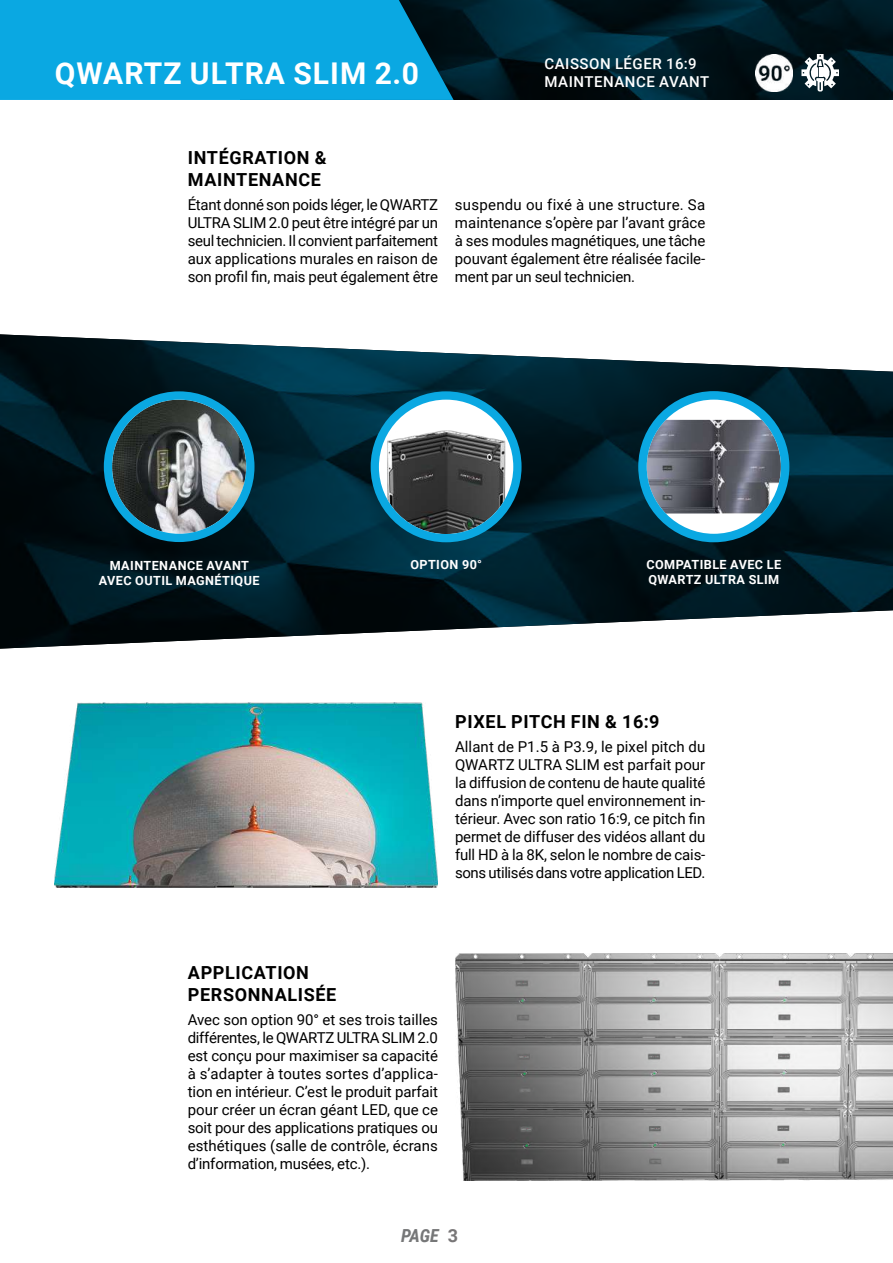
<style>
.page{position:relative;width:893px;height:1263px;background:#fff}
.page>*{position:absolute;margin:0;border:0;box-sizing:border-box;transform-origin:0 0}
.t1{font:700 30px "Roboto";letter-spacing:.035em;color:#fff}
.t2{font:700 18px/21.6px "Roboto";letter-spacing:.035em;color:#000}
.t3{font:italic 700 18px "Roboto Condensed";color:#767778}
.t4{font:15px/18px "Roboto";letter-spacing:-.01em;color:#000;text-align:justify}
.t5{font:500 15px/18px "Roboto";letter-spacing:.035em;color:#fff}
.t6{font:700 12.6px/15.1px "Roboto";letter-spacing:.035em;color:#fff;text-align:center}
.s1{font-family:"Roboto";font-style:normal;color:#787677}
</style>
<div class="page">
<img style="left:54px;top:702px;width:384px;height:186px">
<img style="left:0;top:334px;width:893px;height:315px">
<svg style="left:108px;top:395px;width:142px;height:143px"></svg>
<img style="left:112px;top:400px;width:134px;height:134px;border-radius:67px">
<div style="left:104px;top:391px;width:150px;height:151px;border:8px solid #0aa8e2;border-radius:50%"></div>
<svg style="left:375px;top:395px;width:142px;height:143px"></svg>
<img style="left:387px;top:430px;width:118px;height:104px">
<div style="left:371px;top:391px;width:151px;height:151px;border:8px solid #0aa8e2;border-radius:50%"></div>
<svg style="left:642px;top:395px;width:143px;height:143px"></svg>
<img style="left:647px;top:420px;width:134px;height:93px">
<div style="left:638px;top:391px;width:151px;height:151px;border:9px solid #0aa8e2;border-radius:50%"></div>
<img style="left:455px;top:953px;width:438px;height:227px">
<img style="left:454px;top:0;width:439px;height:100px">
<svg style="left:0;top:0;width:454px;height:100px;background:#099ed5"></svg>
<svg style="left:801px;top:54px;width:38px;height:37px"></svg>
<img style="left:755px;top:54px;width:37px;height:37px">
<h1 class="t1" style="left:55px;top:52px;width:365px">QWARTZ ULTRA SLIM 2.0</h1>
<p class="t5" style="left:544px;top:54px;width:166px">CAISSON LÉGER 16:9<br>MAINTENANCE AVANT</p>
<p class="t2" style="left:188px;top:147px;width:140px">INTÉGRATION &amp;<br>MAINTENANCE</p>
<p class="t4" style="left:188px;top:195px;width:252px">Étant donné son poids léger, le QWARTZ ULTRA SLIM 2.0 peut être intégré par un seul technicien. Il convient parfaitement aux applications murales en raison de son profil fin, mais peut également être</p>
<p class="t4" style="left:455px;top:195px;width:252px">suspendu ou fixé à une structure. Sa maintenance s’opère par l’avant grâce à ses modules magnétiques, une tâche pouvant également être réalisée facile&shy;ment par un seul technicien.</p>
<p class="t6" style="left:99px;top:557px;width:162px">MAINTENANCE AVANT<br>AVEC OUTIL MAGNÉTIQUE</p>
<p class="t6" style="left:410px;top:557px;width:73px">OPTION 90°</p>
<p class="t6" style="left:646px;top:557px;width:136px;text-align:left">COMPATIBLE AVEC LE<br>QWARTZ ULTRA SLIM</p>
<p class="t2" style="left:455px;top:710px;width:206px">PIXEL PITCH FIN &amp; 16:9</p>
<p class="t4" style="left:455px;top:737px;width:252px">Allant de P1.5 à P3.9, le pixel pitch du QWARTZ ULTRA SLIM est parfait pour la diffusion de contenu de haute qualité dans n’importe quel environnement in&shy;térieur. Avec son ratio 16:9, ce pitch fin permet de diffuser des vidéos allant du full HD à la 8K, selon le nombre de cais&shy;sons utilisés dans votre application LED.</p>
<p class="t2" style="left:188px;top:961px;width:150px">APPLICATION<br>PERSONNALISÉE</p>
<p class="t4" style="left:188px;top:1009px;width:252px">Avec son option 90° et ses trois tailles différentes, le QWARTZ ULTRA SLIM 2.0 est conçu pour maximiser sa capacité à s’adapter à toutes sortes d’applica&shy;tion en intérieur. C’est le produit parfait pour créer un écran géant LED, que ce soit pour des applications pratiques ou esthétiques (salle de contrôle, écrans d’information, musées, etc.).</p>
<p class="t3" style="left:401px;top:1223px;width:59px">PAGE <span class="s1">3</span></p>
</div>
